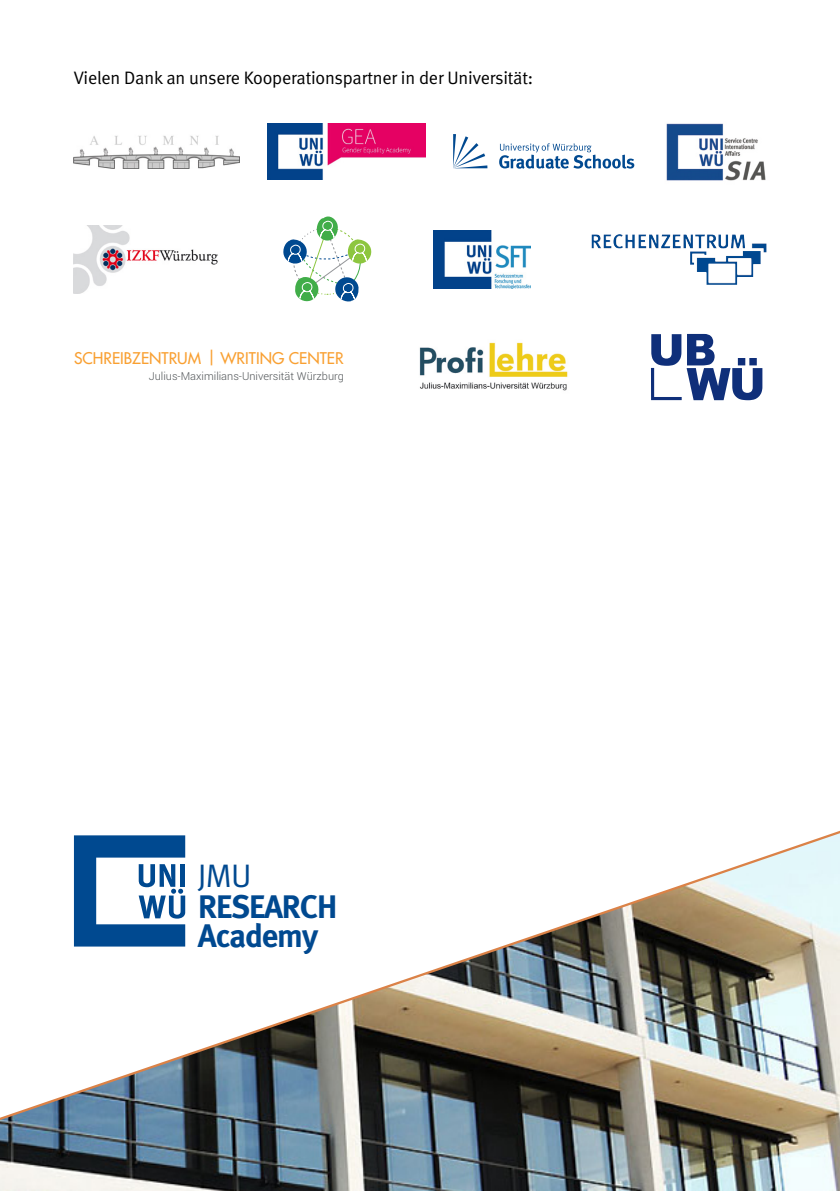
<style>
.page{position:relative;width:840px;height:1191px;background:#fff}
.page>*{position:absolute;margin:0;border:0;box-sizing:border-box;transform-origin:0 0}
.t1{font:700 32.6px/28.4px "Meta";letter-spacing:-.035em;color:#004990}
.t2{font:32.6px "Meta Normal";color:#004990}
.t3{font:18px "Meta Normal";letter-spacing:-.01em;color:#000}
.t4{font:15.8px "Futura";color:#f9a032}
.t5{font:300 11px "Roboto";color:#505457}
</style>
<div class="page">
<img style="left:0;top:831px;width:839px;height:360px">
<img style="left:591px;top:234px;width:175px;height:51px">
<img style="left:666px;top:123px;width:100px;height:58px">
<img style="left:74px;top:135px;width:166px;height:33px">
<img style="left:267px;top:124px;width:158px;height:55px">
<svg style="left:499px;top:143px;width:135px;height:26px"></svg>
<svg style="left:453px;top:134px;width:34px;height:34px"></svg>
<svg style="left:283px;top:216px;width:89px;height:86px"></svg>
<img style="left:651px;top:333px;width:112px;height:68px">
<img style="left:651px;top:368px;width:30px;height:32px">
<img style="left:737px;top:358px;width:19px;height:7px">
<img style="left:686px;top:368px;width:76px;height:32px">
<img style="left:686px;top:334px;width:28px;height:31px">
<img style="left:651px;top:334px;width:30px;height:32px">
<img style="left:74px;top:226px;width:144px;height:67px">
<img style="left:433px;top:230px;width:97px;height:59px">
<img style="left:419px;top:342px;width:149px;height:49px">
<svg style="left:193px;top:859px;width:144px;height:89px"></svg>
<hr style="left:195px;top:918px;width:140px;height:2px;background:#fff">
<svg style="left:74px;top:835px;width:111px;height:111px"></svg>
<p class="t3" style="left:74px;top:67px;width:460px">Vielen Dank an unsere Kooperationspartner in der Universität:</p>
<p class="t4" style="left:74px;top:348px;width:271px">SCHREIBZENTRUM | WRITING CENTER</p>
<p class="t5" style="left:149px;top:368px;width:197px">Julius-Maximilians-Universität Würzburg</p>
<h1 class="t2" style="left:198px;top:856px;width:55px">JMU</h1>
<h1 class="t1" style="left:198px;top:892px;width:141px">RESEARCH<br>Academy</h1>
</div>
